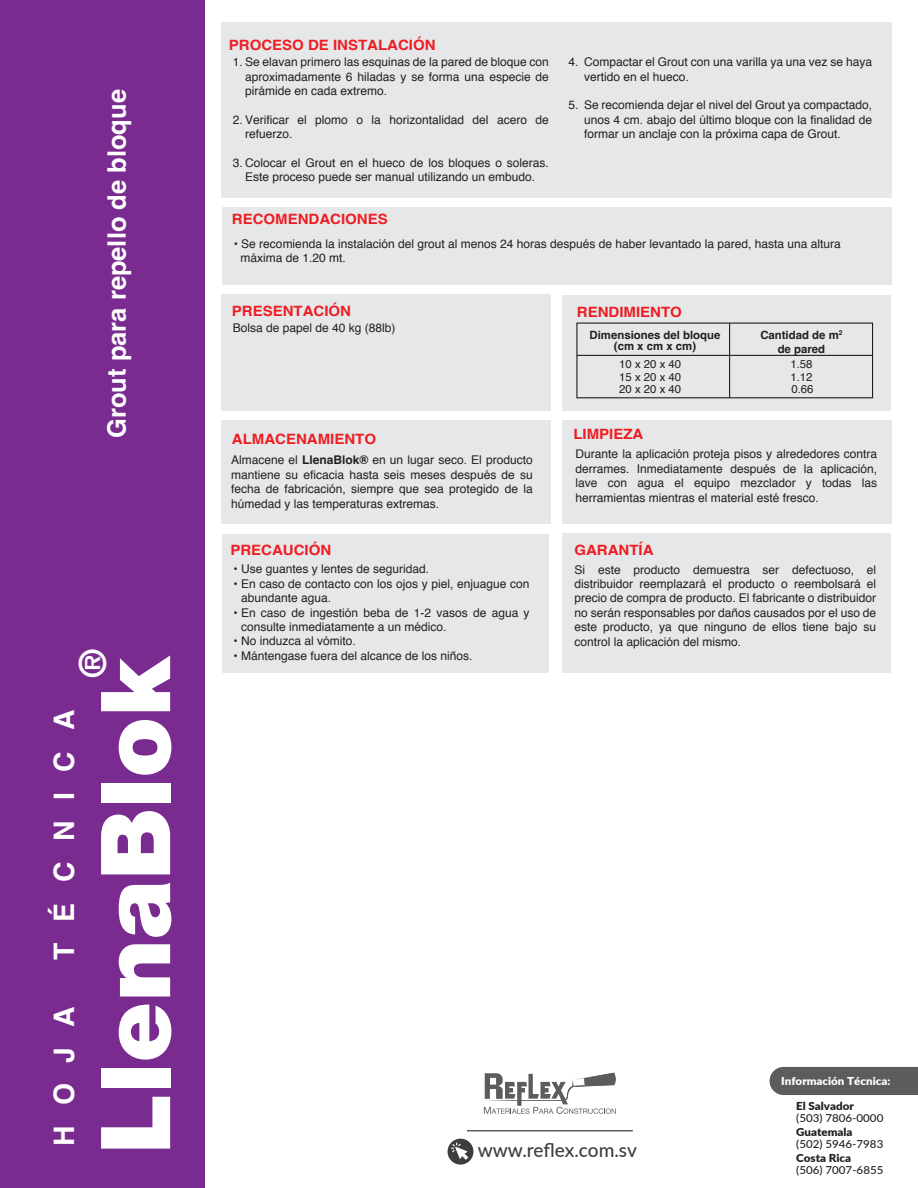
<style>
.page{position:relative;width:918px;height:1188px;background:#fff}
.page>*{position:absolute;margin:0;border:0;box-sizing:border-box;transform-origin:0 0}
.t1{font:900 96.75px "Helvetica Neue";color:#fff}
.t2{font:900 36.75px "Helvetica";color:#fff}
.t3{font:700 28.35px "Helvetica";letter-spacing:.73em;color:#fff}
.t4{font:700 25.5px "Helvetica";color:#fff}
.t5{font:500 19.05px "Lato";letter-spacing:-.005em;color:#3e3e3f}
.t6{font:700 14.25px "Helvetica";color:#ee1d23;scale:1.06 1}
.t7{font:12px/14.4px "Helvetica";color:#231f20}
.t8{font:700 11.4px/10.6px "Helvetica";color:#231f20;text-align:center}
.t9{font:11.4px/12.5px "Helvetica";color:#231f20;text-align:justify}
.t10{font:500 10.95px "Lato";color:#231f20;scale:1.06 1}
.t11{font:900 10.95px "Lato";color:#231f20;scale:1.06 1}
.t12{font:900 10.95px "Lato";color:#fff;scale:1.06 1}
.s1{font-weight:700}
</style>
<div class="page">
<svg style="left:448px;top:1139px;width:25px;height:26px"></svg>
<div style="left:0;top:0;width:205px;height:1188px;background:#7a2b90"></div>
<svg style="left:484px;top:1073px;width:132px;height:41px"></svg>
<hr style="left:467px;top:1130px;width:166px;height:1px;background:#5c5c5c">
<div style="left:770px;top:1067px;width:148px;height:28px;background:#5c5c5c"></div>
<div style="left:221px;top:22px;width:671px;height:175px;background:#e6e7e9"></div>
<div style="left:221px;top:294px;width:329px;height:117px;background:#e6e7e9"></div>
<div style="left:222px;top:207px;width:669px;height:78px;background:#e6e7e9"></div>
<div style="left:562px;top:295px;width:329px;height:116px;background:#e6e7e9"></div>
<div style="left:562px;top:420px;width:330px;height:103px;background:#e6e7e9"></div>
<div style="left:221px;top:420px;width:329px;height:103px;background:#e6e7e9"></div>
<div style="left:562px;top:534px;width:329px;height:139px;background:#e6e7e9"></div>
<div style="left:576px;top:323px;width:297px;height:75px;border:1px solid #231f20"></div>
<hr style="left:729px;top:323px;width:1px;height:75px;background:#231f20">
<hr style="left:577px;top:355px;width:296px;height:1px;background:#231f20">
<div style="left:223px;top:534px;width:326px;height:139px;background:#e6e7e9"></div>
<h3 class="t4" style="left:101px;top:438px;width:350px;rotate:-90deg">Grout para repello de bloque</h3>
<h2 class="t2" style="left:69px;top:678px;width:31px;rotate:-90deg">®</h2>
<h1 class="t1" style="left:78px;top:1154px;width:500px;rotate:-90deg">LlenaBlok</h1>
<h3 class="t3" style="left:47px;top:960px;width:251px;rotate:-90deg">TÉCNICA</h3>
<h3 class="t3" style="left:47px;top:1146px;width:142px;rotate:-90deg">HOJA</h3>
<p class="t6" style="left:229px;top:36px;width:196px">PROCESO DE INSTALACIÓN</p>
<p class="t7" style="left:245px;top:55px;width:305px;text-align:justify;text-indent:-12px">1. Se elavan primero las esquinas de la pared de bloque con aproximadamente 6 hiladas y se forma una especie de pirámide en cada extremo.</p>
<p class="t7" style="left:245px;top:113px;width:305px;text-indent:-12px">2. Verificar el plomo o la horizontalidad del acero de refuerzo.</p>
<p class="t7" style="left:233px;top:156px;width:318px;text-align:center">3. Colocar el Grout en el hueco de los bloques o soleras.<br>Este proceso puede ser manual utilizando un embudo.</p>
<p class="t6" style="left:232px;top:211px;width:149px">RECOMENDACIONES</p>
<p class="t7" style="left:584px;top:55px;width:290px">Compactar el Grout con una varilla ya una vez se haya vertido en el hueco.</p>
<p class="t7" style="left:584px;top:98px;width:290px;text-align:justify">Se recomienda dejar el nivel del Grout ya compactado, unos 4 cm. abajo del último bloque con la finalidad de formar un anclaje con la próxima capa de Grout.</p>
<p class="t7" style="left:569px;top:55px;width:12px">4.</p>
<p class="t7" style="left:569px;top:98px;width:12px">5.</p>
<p class="t7" style="left:240px;top:237px;width:602px;text-indent:-7px">• Se recomienda la instalación del grout al menos 24 horas después de haber levantado la pared, hasta una altura máxima de 1.20 mt.</p>
<p class="t6" style="left:232px;top:303px;width:114px">PRESENTACIÓN</p>
<p class="t7" style="left:233px;top:321px;width:164px">Bolsa de papel de 40 kg (88lb)</p>
<p class="t6" style="left:232px;top:430px;width:137px">ALMACENAMIENTO</p>
<p class="t7" style="left:231px;top:453px;width:303px;text-align:justify">Almacene el <span class="s1">LlenaBlok®</span> en un lugar seco. El producto mantiene su eficacia hasta seis meses después de su fecha de fabricación, siempre que sea protegido de la húmedad y las temperaturas extremas.</p>
<p class="t6" style="left:230px;top:541px;width:97px">PRECAUCIÓN</p>
<p class="t7" style="left:233px;top:562px;width:197px">• Use guantes y lentes de seguridad.</p>
<p class="t7" style="left:241px;top:577px;width:290px;text-indent:-8px">• En caso de contacto con los ojos y piel, enjuague con abundante agua.</p>
<p class="t7" style="left:241px;top:606px;width:290px;text-indent:-8px">• En caso de ingestión beba de 1-2 vasos de agua y consulte inmediatamente a un médico.</p>
<p class="t7" style="left:233px;top:634px;width:124px">• No induzca al vómito.</p>
<p class="t7" style="left:233px;top:649px;width:241px">• Mántengase fuera del alcance de los niños.</p>
<p class="t6" style="left:577px;top:303px;width:101px">RENDIMIENTO</p>
<p class="t8" style="left:590px;top:331px;width:132px">Dimensiones del bloque (cm x cm x cm)</p>
<p class="t8" style="left:760px;top:330px;width:84px;line-height:13.6px">Cantidad de m<sup>2 </sup>de pared</p>
<p class="t9" style="left:790px;top:358px;width:25px">1.58<br>1.12<br>0.66</p>
<p class="t9" style="left:619px;top:358px;width:64px">10 x 20 x 40<br>15 x 20 x 40<br>20 x 20 x 40</p>
<p class="t6" style="left:573px;top:426px;width:68px">LIMPIEZA</p>
<p class="t7" style="left:576px;top:447px;width:303px;text-align:justify">Durante la aplicación proteja pisos y alrededores contra derrames. Inmediatamente después de la aplicación, lave con agua el equipo mezclador y todas las herramientas mientras el material esté fresco.</p>
<p class="t6" style="left:574px;top:541px;width:76px">GARANTÍA</p>
<p class="t7" style="left:575px;top:562px;width:303px;text-align:justify">Si este producto demuestra ser defectuoso, el distribuidor reemplazará el producto o reembolsará el precio de compra de producto. El fabricante o distribuidor no serán responsables por daños causados por el uso de este producto, ya que ninguno de ellos tiene bajo su control la aplicación del mismo.</p>
<p class="t12" style="left:781px;top:1073px;width:105px">Información Técnica:</p>
<p class="t11" style="left:796px;top:1098px;width:56px">El Salvador</p>
<p class="t10" style="left:796px;top:1110px;width:84px">(503) 7806-0000</p>
<h3 class="t5" style="left:478px;top:1136px;width:161px">www.reflex.com.sv</h3>
<p class="t11" style="left:796px;top:1123px;width:55px">Guatemala</p>
<p class="t10" style="left:796px;top:1136px;width:84px">(502) 5946-7983</p>
<p class="t11" style="left:796px;top:1149px;width:53px">Costa Rica</p>
<p class="t10" style="left:796px;top:1162px;width:84px">(506) 7007-6855</p>
</div>
